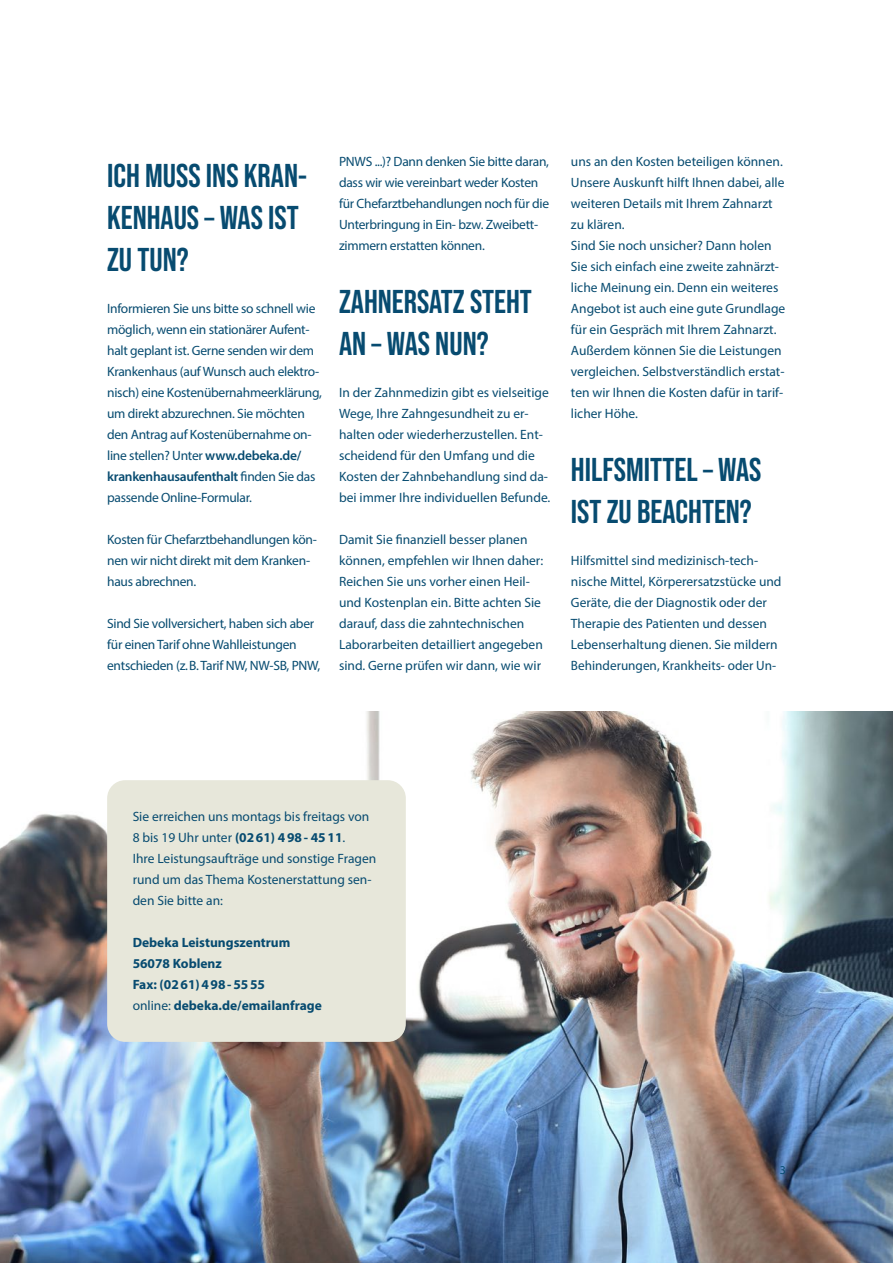
<style>
.page{position:relative;width:893px;height:1263px;background:#fff}
.page>*{position:absolute;margin:0;border:0;box-sizing:border-box;transform-origin:0 0}
.t1{font:700 33px/42px "Bebas Neue Pro";color:#074b70}
.t2{font:13.5px/21px "Myriad Pro";color:#074b70}
.t3{font:13.5px/21px "Myriad Pro";letter-spacing:-.02em;color:#074b70}
.t4{font:700 13.5px/21px "Myriad Pro";color:#074b70}
.t5{font:12px "Myriad Pro";color:#074b70}
.s1{font-weight:600}
.s2{font-weight:700}
.s3{font-weight:400}
</style>
<div class="page">
<img style="left:0;top:712px;width:893px;height:551px">
<div style="left:107px;top:780px;width:299px;height:262px;background:#e7e7da;border-radius:18px"></div>
<h1 class="t1" style="left:107px;top:154px;width:201px">ICH MUSS INS KRAN-<br>KENHAUS – WAS IST<br>ZU TUN?</h1>
<p class="t3" style="left:107px;top:297px;width:216px">Informieren Sie uns bitte so schnell wie möglich, wenn ein stationärer Aufent&shy;halt geplant ist. Gerne senden wir dem Krankenhaus (auf Wunsch auch elektro&shy;nisch) eine Kostenübernahmeerklärung, um direkt abzurechnen. Sie möchten den Antrag auf Kostenübernahme on&shy;line stellen? Unter <span class="s1">www.debeka.de/ krankenhausaufenthalt</span> finden Sie das passende Online-Formular.</p>
<p class="t3" style="left:107px;top:528px;width:211px">Kosten für Chefarztbehandlungen kön&shy;nen wir nicht direkt mit dem Kranken&shy;haus abrechnen.</p>
<p class="t3" style="left:107px;top:612px;width:215px">Sind Sie vollversichert, haben sich aber für einen Tarif ohne Wahlleistungen entschieden (z.B. Tarif NW, NW-SB, PNW,</p>
<p class="t3" style="left:339px;top:150px;width:212px">PNWS ...)? Dann denken Sie bitte daran, dass wir wie vereinbart weder Kosten für Chefarztbehandlungen noch für die Unterbringung in Ein- bzw. Zweibett&shy;zimmern erstatten können.</p>
<h1 class="t1" style="left:339px;top:280px;width:194px">ZAHNERSATZ STEHT<br>AN – WAS NUN?</h1>
<p class="t2" style="left:339px;top:381px;width:213px">In der Zahnmedizin gibt es vielseitige Wege, Ihre Zahngesundheit zu er&shy;halten oder wiederherzustellen. Ent&shy;scheidend für den Umfang und die Kosten der Zahnbehandlung sind da&shy;bei immer Ihre individuellen Befunde.</p>
<p class="t2" style="left:339px;top:528px;width:206px">Damit Sie finanziell besser planen können, empfehlen wir Ihnen daher:<br>Reichen Sie uns vorher einen Heil&shy;und Kostenplan ein. Bitte achten Sie darauf, dass die zahntechnischen Laborarbeiten detailliert angegeben sind. Gerne prüfen wir dann, wie wir</p>
<p class="t2" style="left:571px;top:150px;width:216px">uns an den Kosten beteiligen können.<br>Unsere Auskunft hilft Ihnen dabei, alle weiteren Details mit Ihrem Zahnarzt zu klären.<br>Sind Sie noch unsicher? Dann holen Sie sich einfach eine zweite zahnärzt&shy;liche Meinung ein. Denn ein weiteres Angebot ist auch eine gute Grundlage für ein Gespräch mit Ihrem Zahnarzt.<br>Außerdem können Sie die Leistungen vergleichen. Selbstverständlich erstat&shy;ten wir Ihnen die Kosten dafür in tarif&shy;licher Höhe.</p>
<h1 class="t1" style="left:571px;top:448px;width:192px">HILFSMITTEL – WAS<br>IST ZU BEACHTEN?</h1>
<p class="t2" style="left:571px;top:549px;width:212px">Hilfsmittel sind medizinisch-tech&shy;nische Mittel, Körperersatzstücke und Geräte, die der Diagnostik oder der Therapie des Patienten und dessen Lebenserhaltung dienen. Sie mildern Behinderungen, Krankheits- oder Un-</p>
<p class="t2" style="left:133px;top:806px;width:245px">Sie erreichen uns montags bis freitags von 8 bis 19 Uhr unter <span class="s2">(0261) 498- 4511</span>.<br>Ihre Leistungsaufträge und sonstige Fragen rund um das Thema Kostenerstattung sen&shy;den Sie bitte an:</p>
<p class="t4" style="left:133px;top:932px;width:191px">Debeka Leistungszentrum<br>56078 Koblenz<br>Fax: (0261)498-5555<br><span class="s3">online:</span> debeka.de/emailanfrage</p>
<p class="t5" style="left:780px;top:1163px;width:8px">3</p>
</div>
